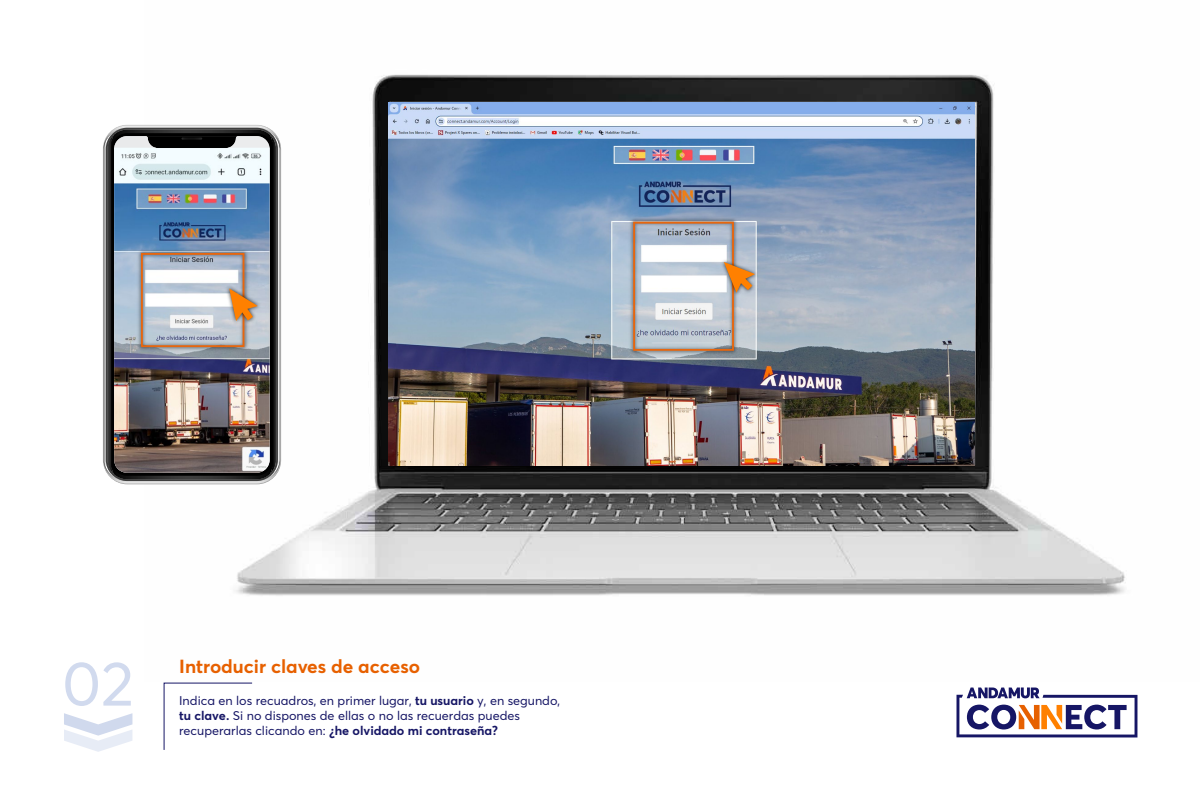
<style>
.page{position:relative;width:1200px;height:800px;background:#fff}
.page>*{position:absolute;margin:0;border:0;box-sizing:border-box;transform-origin:0 0}
.t1{font:62.5px "Averta";color:#d1daee}
.t2{font:700 18.75px "Averta";color:#e76000}
.t3{font:12.5px/15px "Averta";color:#161665}
.s1{font-weight:700}
</style>
<div class="page">
<img style="left:144px;top:74px;width:982px;height:522px">
<svg style="left:163px;top:682px;width:90px;height:68px"></svg>
<svg style="left:64px;top:713px;width:68px;height:39px"></svg>
<svg style="left:956px;top:688px;width:181px;height:50px"></svg>
<img style="left:104px;top:126px;width:176px;height:357px">
<img style="left:389px;top:102px;width:586px;height:364px">
<img style="left:627px;top:216px;width:113px;height:141px">
<div style="left:633px;top:222px;width:101px;height:129px;border:2px solid #e7660e"></div>
<img style="left:718px;top:256px;width:43px;height:42px">
<svg style="left:724px;top:262px;width:31px;height:31px"></svg>
<h1 class="t1" style="left:62px;top:641px;width:73px">02</h1>
<h2 class="t2" style="left:179px;top:654px;width:242px">Introducir claves de acceso</h2>
<p class="t3" style="left:179px;top:692px;width:383px">Indica en los recuadros, en primer lugar, <span class="s1">tu usuario</span> y, en segundo, <span class="s1">tu clave.</span> Si no dispones de ellas o no las recuerdas puedes recuperarlas clicando en: <span class="s1">¿he olvidado mi contraseña?</span></p>
</div>
